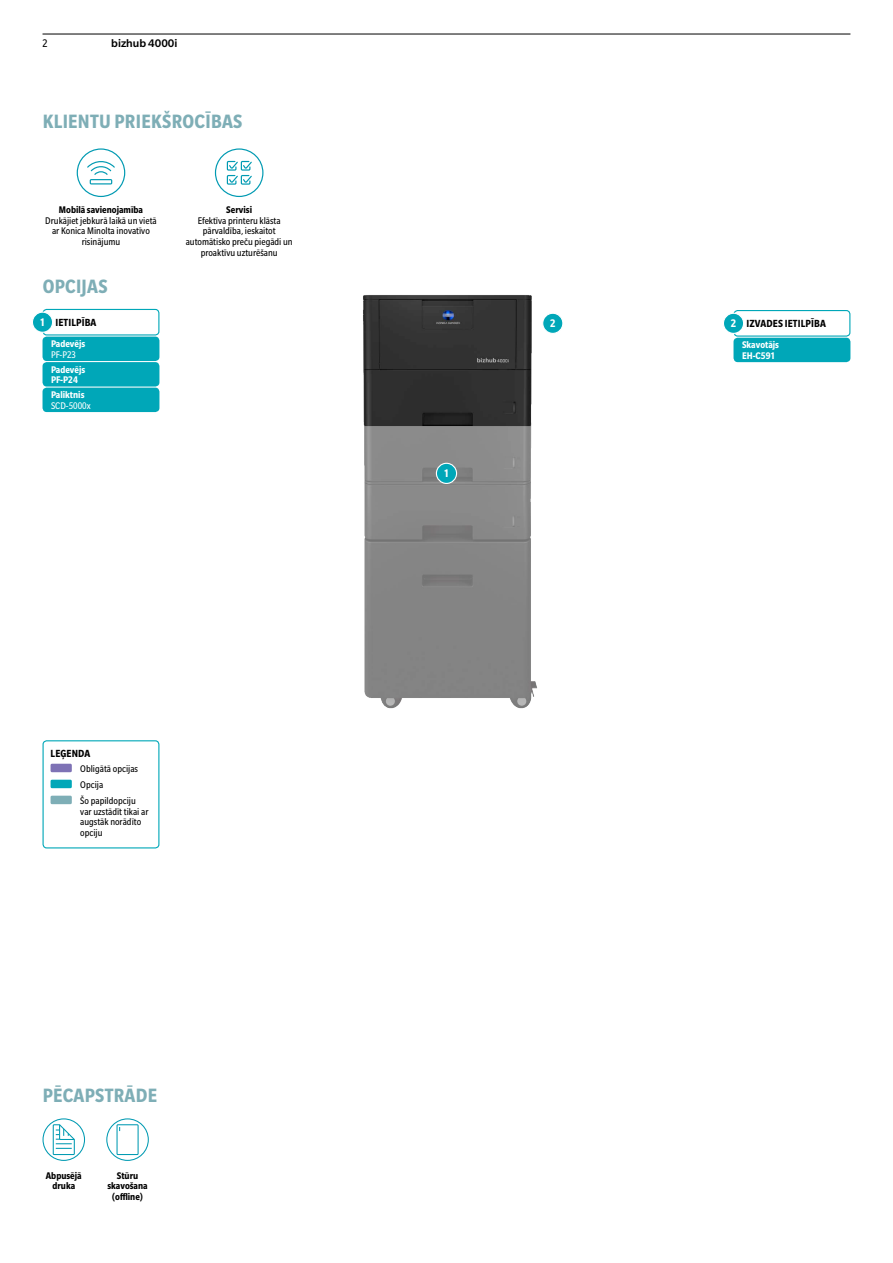
<style>
.page{position:relative;width:893px;height:1263px;background:#fff}
.page>*{position:absolute;margin:0;border:0;box-sizing:border-box;transform-origin:0 0}
.t1{font:700 condensed 21px "Slate Pro";letter-spacing:.015em;color:#7eaeb6}
.t2{font:500 12px "Slate Pro";color:#000}
.t3{font:700 condensed 12px "Slate Pro";color:#fff}
.t4{font:condensed 12px "Slate Pro";color:#000}
.t5{font:700 condensed 11.25px "Slate Pro";letter-spacing:.015em;color:#000}
.t6{font:condensed 10.5px/10.6px "Slate Pro";color:#000;text-align:center}
.t7{font:700 condensed 10.5px/10.5px "Slate Pro";color:#000;text-align:center}
.t8{font:700 condensed 10.5px/10.5px "Slate Pro";color:#fff}
.t9{font:condensed 10.5px "Slate Pro";color:#fff}
.s1{font-size:12px;color:#fff}
</style>
<div class="page">
<hr style="left:43px;top:34px;width:807px;height:1px;background:#000">
<img style="left:364px;top:426px;width:173px;height:282px">
<img style="left:363px;top:295px;width:169px;height:131px">
<div style="left:543px;top:313px;width:20px;height:20px;background:#00a7b8;border-radius:50%"></div>
<div style="left:542px;top:313px;width:21px;height:21px;border:1px solid #fff;border-radius:50%"></div>
<div style="left:77px;top:148px;width:48px;height:49px;border:1px solid #009ab2;border-radius:50%"></div>
<svg style="left:87px;top:161px;width:28px;height:23px"></svg>
<div style="left:215px;top:148px;width:48px;height:49px;border:1px solid #009ab2;border-radius:50%"></div>
<svg style="left:226px;top:160px;width:26px;height:25px"></svg>
<div style="left:106px;top:1118px;width:43px;height:43px;border:1px solid #009ab2;border-radius:50%"></div>
<div style="left:117px;top:1124px;width:22px;height:31px;border:1px solid #009ab2"></div>
<div style="left:43px;top:1118px;width:42px;height:43px;border:1px solid #009ab2;border-radius:50%"></div>
<svg style="left:52px;top:1123px;width:23px;height:32px"></svg>
<div style="left:43px;top:740px;width:116px;height:108px;border:1px solid #00a7b8;border-radius:4px"></div>
<div style="left:51px;top:764px;width:21px;height:8px;background:#7e72b5;border-radius:2px"></div>
<div style="left:51px;top:780px;width:21px;height:8px;background:#00a7b8;border-radius:2px"></div>
<div style="left:51px;top:796px;width:21px;height:8px;background:#7eaeb6;border-radius:2px"></div>
<div style="left:43px;top:362px;width:116px;height:25px;background:#00a7b8;border-radius:4px"></div>
<div style="left:43px;top:309px;width:116px;height:26px;border:1px solid #00a7b8;border-radius:4px"></div>
<div style="left:32px;top:312px;width:21px;height:20px;background:#00a7b8;border-radius:50%"></div>
<div style="left:32px;top:312px;width:21px;height:21px;border:1px solid #fff;border-radius:50%"></div>
<div style="left:43px;top:337px;width:116px;height:24px;background:#00a7b8;border-radius:4px"></div>
<div style="left:733px;top:310px;width:117px;height:27px;border:1px solid #00a7b8;border-radius:4px"></div>
<div style="left:723px;top:313px;width:21px;height:20px;background:#00a7b8;border-radius:50%"></div>
<div style="left:723px;top:313px;width:21px;height:21px;border:1px solid #fff;border-radius:50%"></div>
<div style="left:733px;top:338px;width:117px;height:24px;background:#00a7b8;border-radius:4px"></div>
<div style="left:436px;top:463px;width:21px;height:20px;background:#00a7b8;border-radius:50%"></div>
<div style="left:436px;top:463px;width:21px;height:21px;border:1px solid #fff;border-radius:50%"></div>
<div style="left:43px;top:388px;width:116px;height:24px;background:#00a7b8;border-radius:4px"></div>
<p class="t4" style="left:43px;top:37px;width:7px">2</p>
<p class="t2" style="left:111px;top:36px;width:68px">bizhub 4000i</p>
<h1 class="t1" style="left:43px;top:110px;width:201px">KLIENTU PRIEKŠROCĪBAS</h1>
<p class="t7" style="left:59px;top:204px;width:86px">Mobilā savienojamība</p>
<p class="t6" style="left:45px;top:215px;width:113px">Drukājiet jebkurā laikā un vietā ar Konica Minolta inovatīvo risinājumu</p>
<h1 class="t1" style="left:43px;top:275px;width:66px">OPCIJAS</h1>
<p class="t5" style="left:40px;top:316px;width:58px"><span class="s1">1</span> IETILPĪBA</p>
<p class="t8" style="left:51px;top:338px;width:36px">Padevējs</p>
<p class="t9" style="left:51px;top:349px;width:27px">PF-P23</p>
<p class="t8" style="left:51px;top:364px;width:36px">Padevējs<br>PF-P24</p>
<p class="t8" style="left:51px;top:389px;width:35px">Paliktnis</p>
<p class="t9" style="left:51px;top:400px;width:41px">SCD-5000x</p>
<p class="t7" style="left:226px;top:204px;width:27px">Servisi</p>
<p class="t6" style="left:186px;top:215px;width:108px">Efektīva printeru klāsta pārvaldība, ieskaitot automātisko preču piegādi un proaktīvu uzturēšanu</p>
<p class="t5" style="left:51px;top:748px;width:41px">LEĢENDA</p>
<p class="t6" style="left:80px;top:761px;width:59px;line-height:15.9px;text-align:left">Obligātā opcijas<br>Opcija<br>Šo papildopciju</p>
<p class="t6" style="left:80px;top:806px;width:70px;text-align:left">var uzstādīt tikai ar augstāk norādīto opciju</p>
<h1 class="t1" style="left:43px;top:1084px;width:116px">PĒCAPSTRĀDE</h1>
<p class="t7" style="left:46px;top:1170px;width:37px">Abpusējā druka</p>
<p class="t7" style="left:107px;top:1170px;width:42px">Stūru skavošana (offline)</p>
<p class="t3" style="left:444px;top:467px;width:7px">1</p>
<p class="t3" style="left:550px;top:317px;width:7px">2</p>
<p class="t5" style="left:731px;top:317px;width:97px"><span class="s1">2</span> IZVADES IETILPĪBA</p>
<p class="t8" style="left:742px;top:339px;width:39px">Skavotājs<br>EH-C591</p>
</div>
